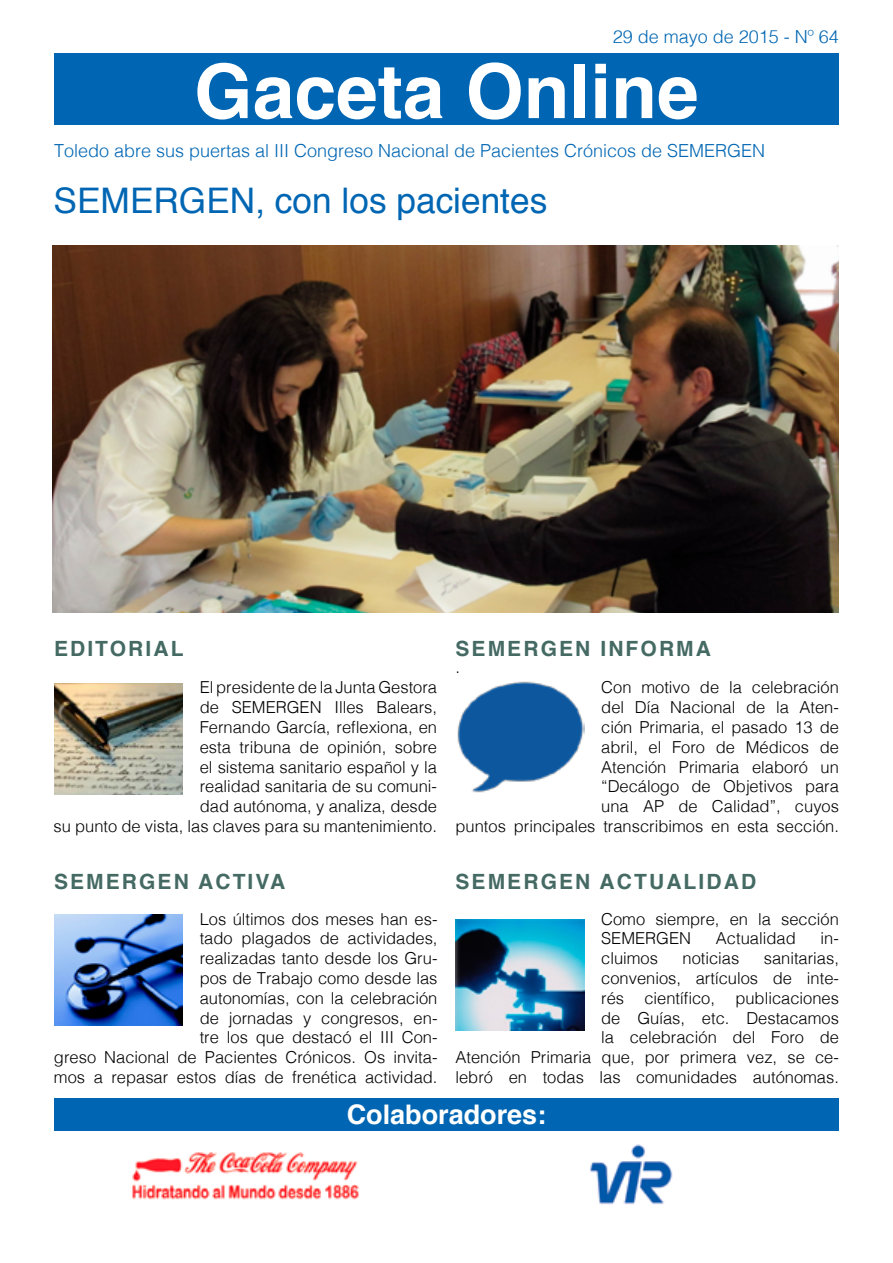
<style>
.page{position:relative;width:893px;height:1263px;background:#fff}
.page>*{position:absolute;margin:0;border:0;box-sizing:border-box;transform-origin:0 0}
.t1{font:700 75px "Helvetica";color:#fff}
.t2{font:35.25px "Helvetica";color:#0066b3}
.t3{font:700 27px "Helvetica";color:#fff}
.t4{font:700 21px "Helvetica";letter-spacing:.1em;color:#446a63}
.t5{font:300 18px "Helvetica";color:#0066b3}
.t6{font:300 16.5px/19.8px "Helvetica";color:#000;text-align:right}
</style>
<div class="page">
<img style="left:590px;top:1144px;width:83px;height:61px">
<img style="left:132px;top:1152px;width:227px;height:48px">
<div style="left:54px;top:53px;width:785px;height:71px;background:#0066b3"></div>
<img style="left:54px;top:683px;width:129px;height:111px">
<img style="left:457px;top:682px;width:127px;height:111px">
<img style="left:455px;top:919px;width:129px;height:111px">
<img style="left:54px;top:914px;width:129px;height:112px">
<div style="left:54px;top:1098px;width:785px;height:33px;background:#0066b3"></div>
<img style="left:53px;top:246px;width:786px;height:366px">
<p class="t5" style="left:613px;top:21px;width:228px">29 de mayo de 2015 - Nº 64</p>
<h1 class="t1" style="left:194px;top:31px;width:506px">Gaceta Online</h1>
<p class="t5" style="left:54px;top:135px;width:713px">Toledo abre sus puertas al III Congreso Nacional de Pacientes Crónicos de SEMERGEN</p>
<h2 class="t2" style="left:54px;top:174px;width:495px">SEMERGEN, con los pacientes</h2>
<p class="t4" style="left:54px;top:631px;width:131px">EDITORIAL</p>
<p class="t6" style="left:54px;top:676px;width:385px">El presidente de la Junta Gestora<br>de SEMERGEN Illes Balears,<br>Fernando García, reflexiona, en<br>esta tribuna de opinión, sobre<br>el sistema sanitario español y la<br>realidad sanitaria de su comuni-<br>dad autónoma, y analiza, desde<br>su punto de vista, las claves para su mantenimiento.</p>
<p class="t4" style="left:455px;top:631px;width:257px">SEMERGEN INFORMA</p>
<p class="t6" style="left:455px;top:656px;width:6px">.</p>
<p class="t6" style="left:455px;top:676px;width:385px">Con motivo de la celebración<br>del Día Nacional de la Aten-<br>ción Primaria, el pasado 13 de<br>abril, el Foro de Médicos de<br>Atención Primaria elaboró un<br>“Decálogo de Objetivos para<br>una AP de Calidad”, cuyos<br>puntos principales transcribimos en esta sección.</p>
<p class="t4" style="left:54px;top:864px;width:175px">SEMERGEN Acti</p>
<p class="t4" style="left:256px;top:864px;width:28px">va</p>
<p class="t4" style="left:455px;top:864px;width:302px">SEMERGEN ACTUALIDAD</p>
<p class="t6" style="left:54px;top:908px;width:385px">Los últimos dos meses han es-<br>tado plagados de actividades,<br>realizadas tanto desde los Gru-<br>pos de Trabajo como desde las<br>autonomías, con la celebración<br>de jornadas y congresos, en-<br>tre los que destacó el III Con-<br>greso Nacional de Pacientes Crónicos. Os invita&shy;mos a repasar estos días de frenética actividad.</p>
<h3 class="t3" style="left:347px;top:1093px;width:201px">Colaboradores:</h3>
<p class="t6" style="left:601px;top:908px;width:239px;text-align:left">Como siempre, en la sección<br>SEMERGEN</p>
<p class="t6" style="left:716px;top:927px;width:81px">Actualidad</p>
<p class="t6" style="left:821px;top:927px;width:20px">in-</p>
<p class="t6" style="left:455px;top:947px;width:385px">sanitarias,<br>convenios, artículos de inte-<br>rés científico, publicaciones<br>de Guías, etc. Destacamos<br>la celebración del Foro de<br>Atención Primaria que, por primera vez, se ce&shy;lebró en todas las comunidades autónomas.</p>
<p class="t6" style="left:601px;top:947px;width:58px">cluimos</p>
<p class="t6" style="left:682px;top:947px;width:58px">noticias</p>
</div>
